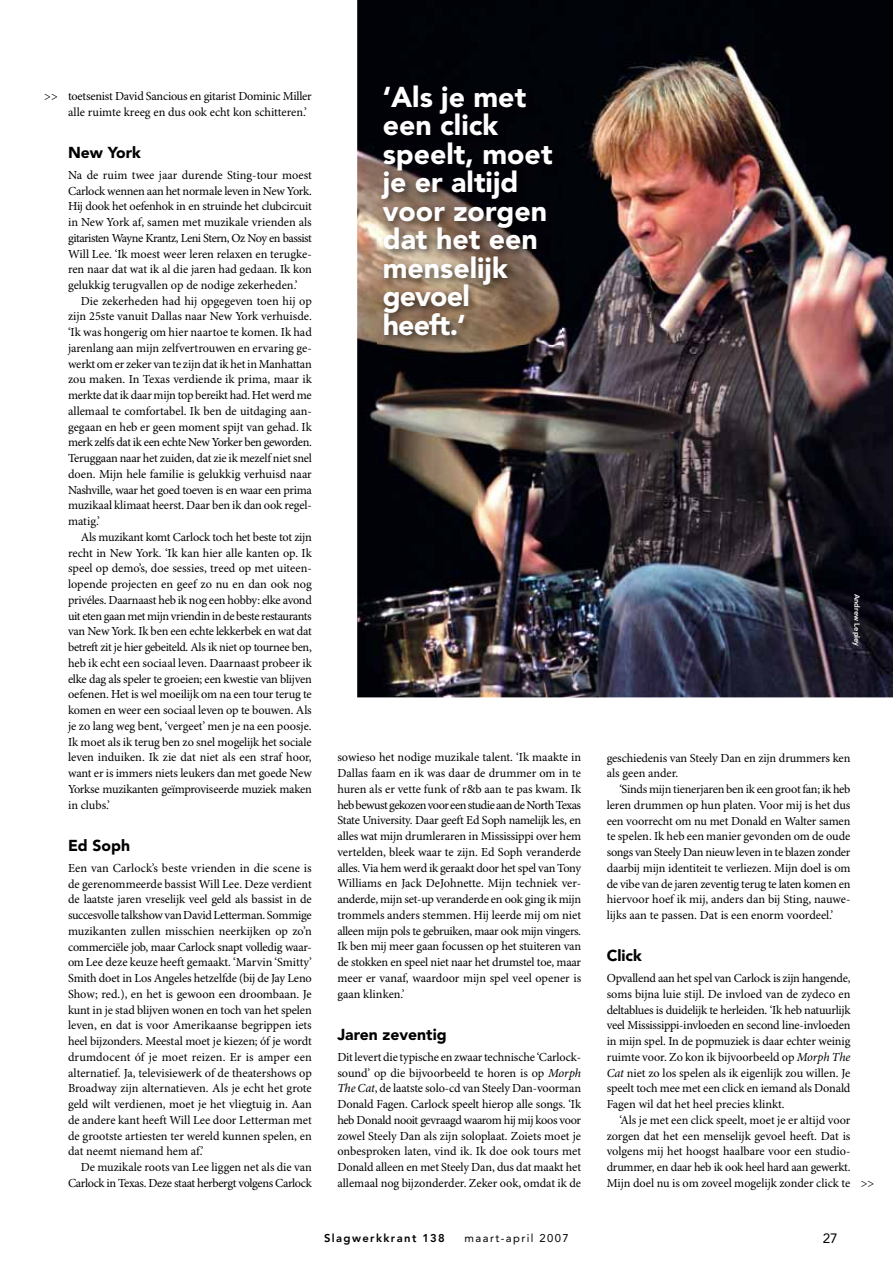
<style>
.page{position:relative;width:893px;height:1263px;background:#fff}
.page>*{position:absolute;margin:0;border:0;box-sizing:border-box;transform-origin:0 0}
.t1{font:900 28.5px/28.5px "Avenir LT Std";color:#fff}
.t2{font:900 15.75px "Avenir LT Std";color:#000}
.t3{font:13.5px "Avenir LT Std";color:#000}
.t4{font:12.3px/15.8px "Minion Pro";letter-spacing:-.01em;color:#000;text-align:justify}
.t5{font:800 11.25px "Avenir LT Std";letter-spacing:.125em;color:#000}
.t6{font:11.25px "Avenir LT Std";letter-spacing:.125em;color:#000}
.t7{font:800 7.5px "Avenir LT Std";color:#fff}
.s1{font-style:italic}
</style>
<div class="page">
<img style="left:357px;top:0;width:536px;height:697px">
<img style="left:377px;top:81px;width:185px;height:264px">
<p class="t4" style="left:44px;top:89px;width:15px">&gt;&gt;</p>
<p class="t4" style="left:68px;top:89px;width:245px">toetsenist David Sancious en gitarist Dominic Miller alle ruimte kreeg en dus ook echt kon schitteren.’</p>
<p class="t2" style="left:68px;top:143px;width:74px">New York</p>
<p class="t4" style="left:68px;top:167px;width:245px">Na de ruim twee jaar durende Sting-tour moest Carlock wennen aan het normale leven in New York.<br>Hij dook het oefenhok in en struinde het clubcircuit in New York af, samen met muzikale vrienden als gitaristen Wayne Krantz, Leni Stern, Oz Noy en bassist Will Lee. ‘Ik moest weer leren relaxen en terugke&shy;ren naar dat wat ik al die jaren had gedaan. Ik kon gelukkig terugvallen op de nodige zekerheden.’</p>
<p class="t4" style="left:68px;top:293px;width:245px;text-indent:13px">Die zekerheden had hij opgegeven toen hij op zijn 25ste vanuit Dallas naar New York verhuisde. ‘Ik was hongerig om hier naartoe te komen. Ik had jarenlang aan mijn zelfvertrouwen en ervaring ge&shy;werkt om er zeker van te zijn dat ik het in Manhattan zou maken. In Texas verdiende ik prima, maar ik merkte dat ik daar mijn top bereikt had. Het werd me allemaal te comfortabel. Ik ben de uitdaging aan&shy;gegaan en heb er geen moment spijt van gehad. Ik merk zelfs dat ik een echte New Yorker ben geworden.<br>Teruggaan naar het zuiden, dat zie ik mezelf niet snel doen. Mijn hele familie is gelukkig verhuisd naar Nashville, waar het goed toeven is en waar een prima muzikaal klimaat heerst. Daar ben ik dan ook regel&shy;matig.’</p>
<p class="t4" style="left:68px;top:530px;width:245px;text-indent:13px">Als muzikant komt Carlock toch het beste tot zijn recht in New York. ‘Ik kan hier alle kanten op. Ik speel op demo’s, doe sessies, treed op met uiteen&shy;lopende projecten en geef zo nu en dan ook nog privéles. Daarnaast heb ik nog een hobby: elke avond uit eten gaan met mijn vriendin in de beste restaurants van New York. Ik ben een echte lekkerbek en wat dat betreft zit je hier gebeiteld. Als ik niet op tournee ben, heb ik echt een sociaal leven. Daarnaast probeer ik elke dag als speler te groeien; een kwestie van blijven oefenen. Het is wel moeilijk om na een tour terug te komen en weer een sociaal leven op te bouwen. Als je zo lang weg bent, ‘vergeet’ men je na een poosje.<br>Ik moet als ik terug ben zo snel mogelijk het sociale leven induiken. Ik zie dat niet als een straf hoor, want er is immers niets leukers dan met goede New Yorkse muzikanten geïmproviseerde muziek maken in clubs.’</p>
<p class="t2" style="left:68px;top:836px;width:64px">Ed Soph</p>
<p class="t4" style="left:68px;top:860px;width:245px">Een van Carlock’s beste vrienden in die scene is de gerenommeerde bassist Will Lee. Deze verdient de laatste jaren vreselijk veel geld als bassist in de succes volle talkshow van David Letterman. Sommige muzikanten zullen misschien neerkijken op zo’n commerciële job, maar Carlock snapt volledig waar&shy;om Lee deze keuze heeft gemaakt. ‘Marvin ‘Smitty’ Smith doet in Los Angeles hetzelfde (bij de Jay Leno Show; red.), en het is gewoon een droombaan. Je kunt in je stad blijven wonen en toch van het spelen leven, en dat is voor Amerikaanse begrippen iets heel bijzonders. Meestal moet je kiezen; óf je wordt drumdocent óf je moet reizen. Er is amper een alternatief. Ja, televisiewerk of de theatershows op Broadway zijn alternatieven. Als je echt het grote geld wilt verdienen, moet je het vliegtuig in. Aan de andere kant heeft Will Lee door Letterman met de grootste artiesten ter wereld kunnen spelen, en dat neemt niemand hem af.’</p>
<p class="t4" style="left:68px;top:1160px;width:245px;text-align:right">De muzikale roots van Lee liggen net als die van<br>Carlock in Texas. Deze staat herbergt volgens Carlock</p>
<h1 class="t1" style="left:383px;top:82px;width:171px">‘Als je met een click speelt, moet je er altijd voor zorgen dat het een menselijk gevoel heeft.‘</h1>
<p class="t4" style="left:337px;top:750px;width:245px">sowieso het nodige muzikale talent. ‘Ik maakte in Dallas faam en ik was daar de drummer om in te huren als er vette funk of r&amp;b aan te pas kwam. Ik heb bewust gekozen voor een studie aan de North Texas State University. Daar geeft Ed Soph namelijk les, en alles wat mijn drumleraren in Mississippi over hem vertelden, bleek waar te zijn. Ed Soph veranderde alles. Via hem werd ik geraakt door het spel van Tony Williams en Jack DeJohnette. Mijn techniek ver&shy;anderde, mijn set-up veranderde en ook ging ik mijn trommels anders stemmen. Hij leerde mij om niet alleen mijn pols te gebruiken, maar ook mijn vingers.<br>Ik ben mij meer gaan focussen op het stuiteren van de stokken en speel niet naar het drumstel toe, maar meer er vanaf, waardoor mijn spel veel opener is gaan klinken.’</p>
<p class="t2" style="left:337px;top:1025px;width:111px">Jaren zeventig</p>
<p class="t4" style="left:337px;top:1049px;width:245px">Dit levert die typische en zwaar technische ‘Carlock&shy;sound’ op die bijvoorbeeld te horen is op <span class="s1">Morph The Cat</span>, de laatste solo-cd van Steely Dan-voorman Donald Fagen. Carlock speelt hierop alle songs. ‘Ik heb Donald nooit gevraagd waarom hij mij koos voor zowel Steely Dan als zijn soloplaat. Zoiets moet je onbesproken laten, vind ik. Ik doe ook tours met Donald alleen en met Steely Dan, dus dat maakt het allemaal nog bijzonderder. Zeker ook, omdat ik de</p>
<p class="t7" style="left:862px;top:594px;width:54px;rotate:90deg">Andrew Lepley</p>
<p class="t4" style="left:607px;top:750px;width:245px">geschiedenis van Steely Dan en zijn drummers ken als geen ander.</p>
<p class="t4" style="left:607px;top:782px;width:245px;text-indent:13px">‘Sinds mijn tienerjaren ben ik een groot fan; ik heb leren drummen op hun platen. Voor mij is het dus een voorrecht om nu met Donald en Walter samen te spelen. Ik heb een manier gevonden om de oude songs van Steely Dan nieuw leven in te blazen zonder daarbij mijn identiteit te verliezen. Mijn doel is om de vibe van de jaren zeventig terug te laten komen en hiervoor hoef ik mij, anders dan bij Sting, nauwe&shy;lijks aan te passen. Dat is een enorm voordeel.’</p>
<p class="t2" style="left:607px;top:946px;width:37px">Click</p>
<p class="t4" style="left:607px;top:971px;width:245px">Opvallend aan het spel van Carlock is zijn hangende, soms bijna luie stijl. De invloed van de zydeco en deltablues is duidelijk te herleiden. ‘Ik heb natuurlijk veel Mississippi-invloeden en second line-invloeden in mijn spel. In de popmuziek is daar echter weinig ruimte voor. Zo kon ik bijvoorbeeld op <span class="s1">Morph The Cat</span> niet zo los spelen als ik eigenlijk zou willen. Je speelt toch mee met een click en iemand als Donald Fagen wil dat het heel precies klinkt.</p>
<p class="t4" style="left:607px;top:1112px;width:245px;text-indent:13px">‘Als je met een click speelt, moet je er altijd voor zorgen dat het een menselijk gevoel heeft. Dat is vol gens mij het hoogst haalbare voor een studio&shy;drummer, en daar heb ik ook heel hard aan gewerkt.<br>Mijn doel nu is om zoveel mogelijk zonder click te</p>
<p class="t4" style="left:861px;top:1175px;width:15px">&gt;&gt;</p>
<p class="t5" style="left:324px;top:1231px;width:122px">Slagwerkkrant 138</p>
<p class="t6" style="left:464px;top:1231px;width:106px">maart-april 2007</p>
<p class="t3" style="left:823px;top:1231px;width:17px">27</p>
</div>
